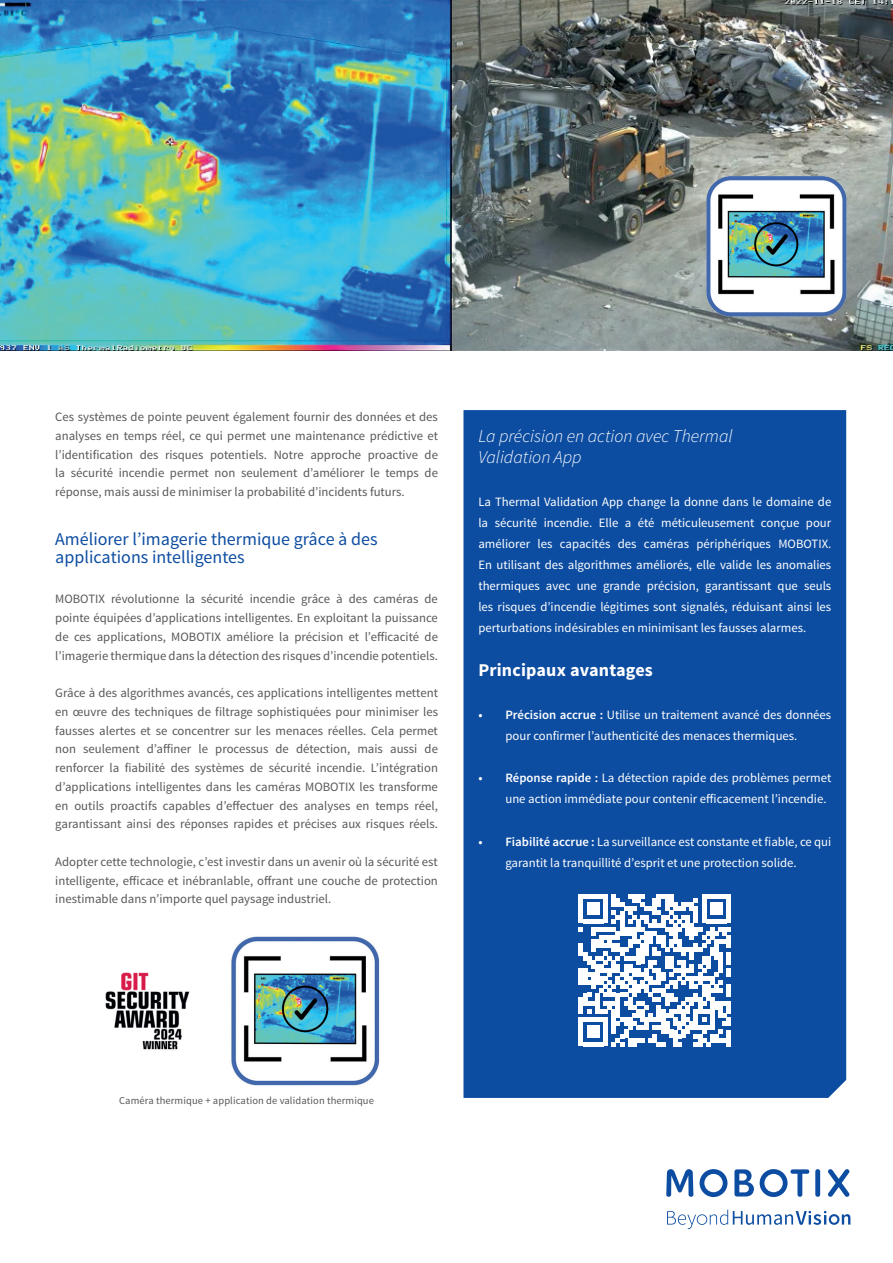
<style>
.page{position:relative;width:893px;height:1263px;background:#fff}
.page>*{position:absolute;margin:0;border:0;box-sizing:border-box;transform-origin:0 0}
.t1{font:18px/18.8px "Source Sans Pro";color:#0d4da1}
.t2{font:italic 300 18px/21px "Source Sans Pro";color:#fff}
.t3{font:700 18px "Source Sans Pro";letter-spacing:.01em;color:#fff}
.t4{font:12.75px/18.8px "Source Sans Pro";color:#57585a;text-align:justify}
.t5{font:12.75px/21px "Source Sans Pro";color:#fff;text-align:center}
.t6{font:10.5px "Source Sans Pro";letter-spacing:.01em;color:#57585a}
.s1{font-weight:600}
</style>
<div class="page">
<img style="left:0;top:0;width:893px;height:351px">
<img style="left:695px;top:164px;width:163px;height:164px">
<div style="left:463px;top:410px;width:383px;height:688px;background:#0d4da1"></div>
<svg style="left:579px;top:894px;width:152px;height:152px"></svg>
<hr style="left:727px;top:1030px;width:4px;height:16px;background:#fff">
<img style="left:105px;top:936px;width:275px;height:150px">
<svg style="left:666px;top:1169px;width:27px;height:28px"></svg>
<svg style="left:734px;top:1169px;width:20px;height:27px"></svg>
<div style="left:815px;top:1169px;width:5px;height:28px;background:#0d4da1;border-radius:2px"></div>
<svg style="left:828px;top:1169px;width:21px;height:28px"></svg>
<svg style="left:700px;top:1169px;width:27px;height:28px"></svg>
<svg style="left:760px;top:1169px;width:49px;height:28px"></svg>
<svg style="left:667px;top:1210px;width:183px;height:19px"></svg>
<p class="t4" style="left:55px;top:408px;width:384px">Ces systèmes de pointe peuvent également fournir des données et des analyses en temps réel, ce qui permet une maintenance prédictive et l’identification des risques potentiels. Notre approche proactive de la sécurité incendie permet non seulement d’améliorer le temps de réponse, mais aussi de minimiser la probabilité d’incidents futurs.</p>
<h1 class="t1" style="left:55px;top:529px;width:324px">Améliorer l’imagerie thermique grâce à des applications intelligentes</h1>
<p class="t4" style="left:55px;top:590px;width:384px">MOBOTIX révolutionne la sécurité incendie grâce à des caméras de pointe équipées d’applications intelligentes. En exploitant la puissance de ces applications, MOBOTIX améliore la précision et l’efficacité de l’imagerie thermique dans la détection des risques d’incendie potentiels.</p>
<p class="t4" style="left:55px;top:684px;width:384px">Grâce à des algorithmes avancés, ces applications intelligentes mettent en œuvre des techniques de filtrage sophistiquées pour minimiser les fausses alertes et se concentrer sur les menaces réelles. Cela permet non seulement d’affiner le processus de détection, mais aussi de renforcer la fiabilité des systèmes de sécurité incendie. L’intégration d’applications intelligentes dans les caméras MOBOTIX les transforme en outils proactifs capables d’effectuer des analyses en temps réel, garantissant ainsi des réponses rapides et précises aux risques réels.</p>
<p class="t4" style="left:55px;top:852px;width:384px">Adopter cette technologie, c’est investir dans un avenir où la sécurité est intelligente, efficace et inébranlable, offrant une couche de protection inestimable dans n’importe quel paysage industriel.</p>
<h1 class="t2" style="left:478px;top:426px;width:256px">La précision en action avec Thermal<br>Validation App</h1>
<p class="t5" style="left:478px;top:491px;width:354px;text-align:justify">La Thermal Validation App change la donne dans le domaine de la sécurité incendie. Elle a été méticuleusement conçue pour améliorer les capacités des caméras périphériques MOBOTIX.<br>En utilisant des algorithmes améliorés, elle valide les anomalies thermiques avec une grande précision, garantissant que seuls les risques d’incendie légitimes sont signalés, réduisant ainsi les perturbations indésirables en minimisant les fausses alarmes.</p>
<h1 class="t3" style="left:478px;top:659px;width:176px">Principaux avantages</h1>
<p class="t5" style="left:478px;top:704px;width:354px"><span class="s1">• Précision accrue :</span> Utilise un traitement avancé des données pour confirmer l’authenticité des menaces thermiques.</p>
<p class="t5" style="left:505px;top:768px;width:327px;text-align:left;text-indent:-27px"><span class="s1">• Réponse rapide :</span> La détection rapide des problèmes permet une action immédiate pour contenir efficacement l’incendie.</p>
<p class="t5" style="left:478px;top:832px;width:354px"><span class="s1">• Fiabilité accrue :</span> La surveillance est constante et fiable, ce qui garantit la tranquillité d’esprit et une protection solide.</p>
<p class="t6" style="left:119px;top:1094px;width:256px">Caméra thermique + application de validation thermique</p>
</div>
